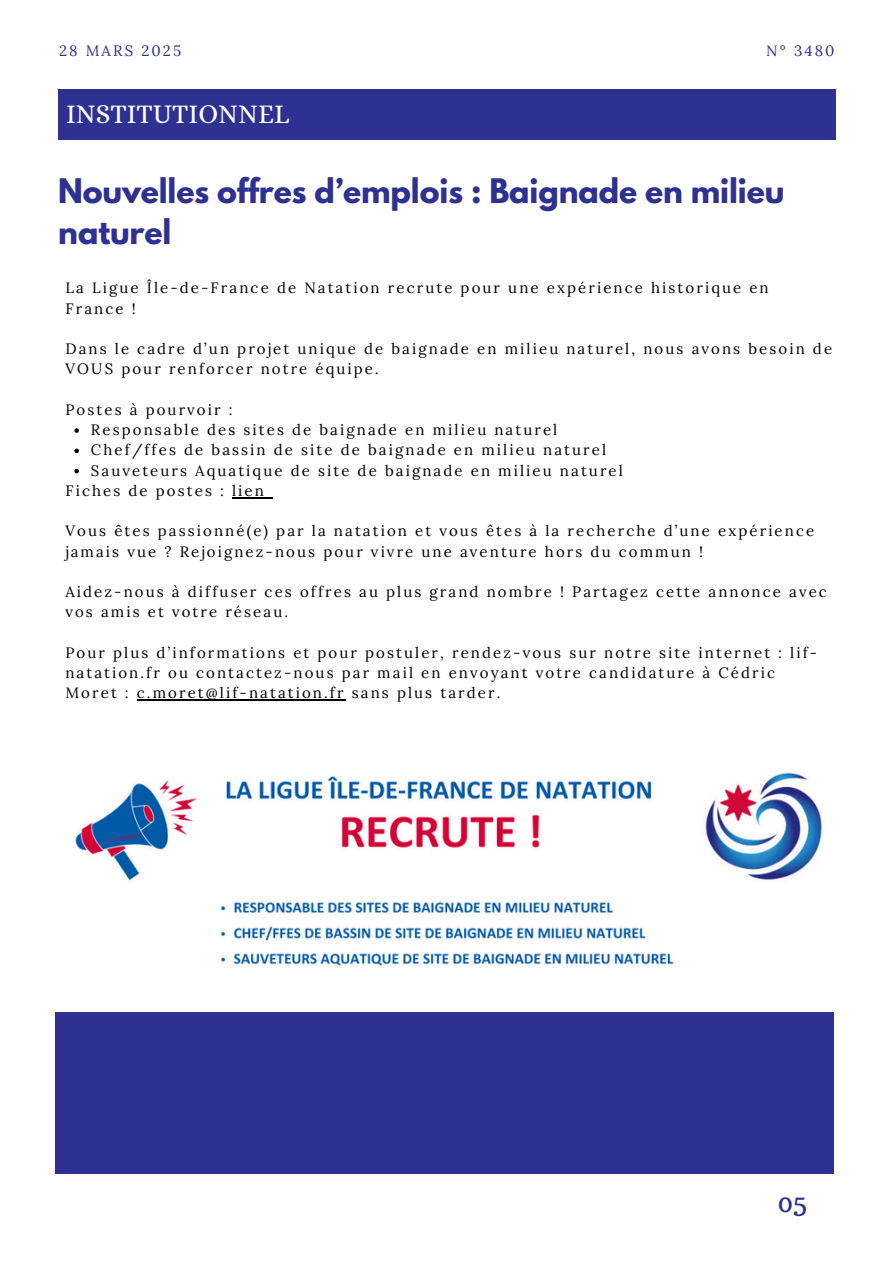
<style>
.page{position:relative;width:894px;height:1264px;background:#fff}
.page>*{position:absolute;margin:0;border:0;box-sizing:border-box;transform-origin:0 0}
.t1{font:700 30px/41.7px "League Spartan";letter-spacing:-.005em;color:#2e3192}
.t2{font:27px "Alice";color:#fff}
.t3{font:27px "Trocchi";color:#2e3192}
.t4{font:15px/20.2px "Lora";letter-spacing:.14em;color:#000}
.t5{font:15px "Lora";letter-spacing:.14em;color:#2e3192}
</style>
<div class="page">
<div style="left:58px;top:89px;width:777px;height:51px;background:#2e3192"></div>
<div style="left:55px;top:1012px;width:779px;height:162px;background:#2e3192"></div>
<img style="left:75px;top:772px;width:747px;height:194px">
<svg style="left:74px;top:428px;width:5px;height:5px"></svg>
<svg style="left:74px;top:448px;width:5px;height:5px"></svg>
<svg style="left:74px;top:469px;width:5px;height:4px"></svg>
<hr style="left:232px;top:497px;width:34px;height:1px;background:#000">
<hr style="left:137px;top:699px;width:208px;height:1px;background:#000">
<p class="t5" style="left:59px;top:41px;width:124px">28 MARS 2025</p>
<p class="t5" style="left:766px;top:41px;width:70px">N° 3480</p>
<h3 class="t2" style="left:66px;top:98px;width:225px">INSTITUTIONNEL</h3>
<p class="t1" style="left:58px;top:173px;width:727px">Nouvelles offres d’emplois : Baignade en milieu naturel</p>
<h2 class="t4" style="left:65px;top:278px;width:704px">La Ligue Île-de-France de Natation recrute pour une expérience historique en<br>France !</h2>
<h1 class="t4" style="left:65px;top:338px;width:768px">Dans le cadre d’un projet unique de baignade en milieu naturel, nous avons besoin de<br>VOUS pour renforcer notre équipe.</h1>
<p class="t4" style="left:65px;top:399px;width:169px">Postes à pourvoir :</p>
<p class="t4" style="left:91px;top:419px;width:468px">Responsable des sites de baignade en milieu naturel</p>
<p class="t4" style="left:91px;top:440px;width:516px">Chef/ffes de bassin de site de baignade en milieu naturel</p>
<p class="t4" style="left:91px;top:460px;width:533px">Sauveteurs Aquatique de site de baignade en milieu naturel</p>
<p class="t4" style="left:65px;top:480px;width:200px">Fiches de postes : lien</p>
<p class="t4" style="left:65px;top:521px;width:750px">Vous êtes passionné(e) par la natation et vous êtes à la recherche d’une expérience jamais vue ? Rejoignez-nous pour vivre une aventure hors du commun !</p>
<p class="t4" style="left:65px;top:581px;width:762px">Aidez-nous à diffuser ces offres au plus grand nombre ! Partagez cette annonce avec vos amis et votre réseau.</p>
<p class="t4" style="left:65px;top:642px;width:753px">Pour plus d’informations et pour postuler, rendez-vous sur notre site internet : lif&shy;natation.fr ou contactez-nous par mail en envoyant votre candidature à Cédric<br>Moret : c.moret@lif-natation.fr sans plus tarder.</p>
<h3 class="t3" style="left:778px;top:1184px;width:30px">05</h3>
</div>
